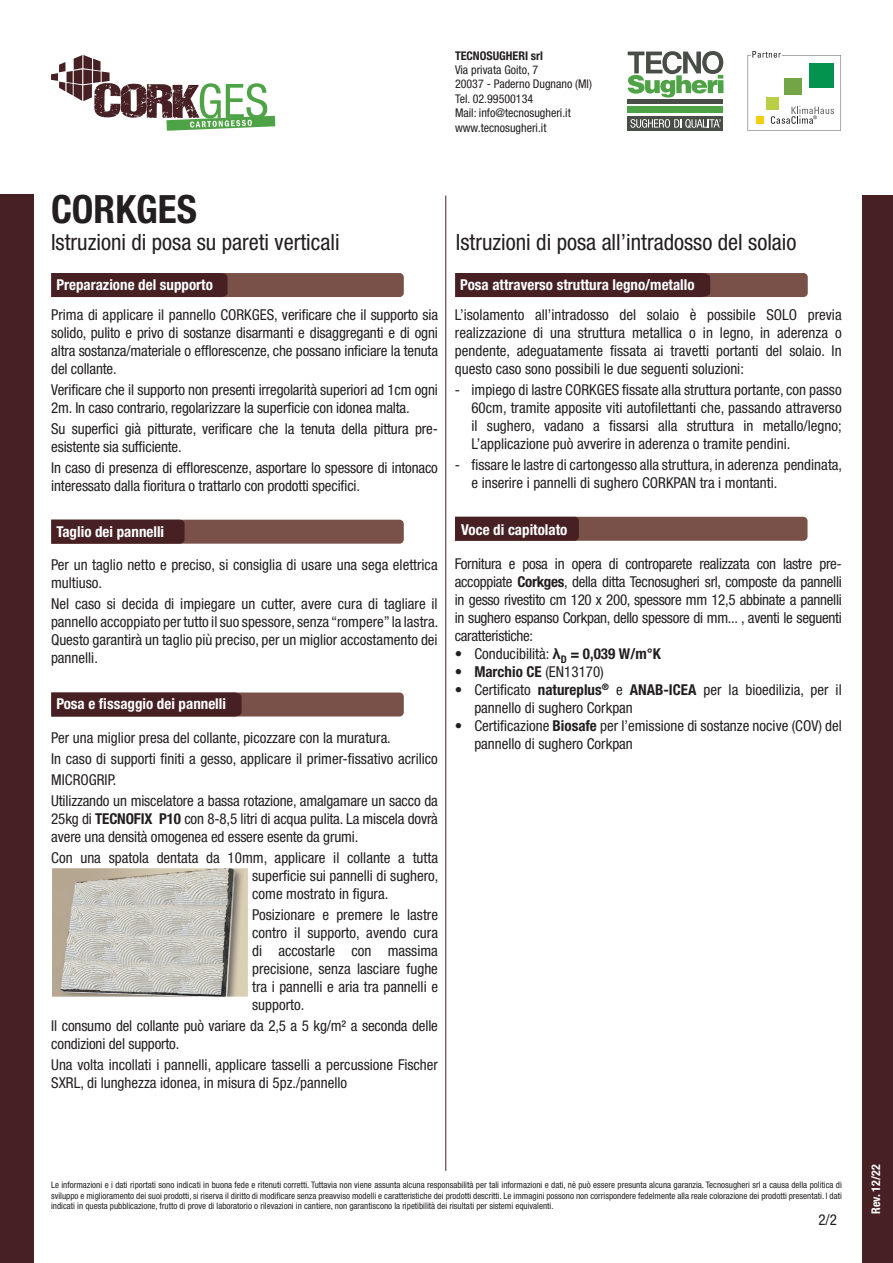
<style>
.page{position:relative;width:893px;height:1263px;background:#fff}
.page>*{position:absolute;margin:0;border:0;box-sizing:border-box;transform-origin:0 0}
.Sottotitolo{font:700 condensed 39px "Helvetica Neue LT Std";color:#231f20}
.Sottotitolo-2{font:condensed 22.5px "Helvetica Neue LT Std";color:#231f20}
.Paragrafo{font:condensed 15px/18px "Helvetica Neue LT Std";color:#231f20}
.Banda{font:700 condensed 15px "Helvetica Neue LT Std";color:#fff}
.t1{font:700 condensed 15px "Helvetica Neue LT Std";color:#231f20}
.t2{font:condensed 12px/14.4px "Helvetica Neue LT Std";color:#231f20}
.t3{font:700 condensed 12px "Helvetica Neue LT Std";color:#231f20}
.t4{font:700 condensed 12px "Helvetica Neue LT Std";color:#fff}
.t5{font:condensed 9px/10.8px "Helvetica Neue LT Std";color:#231f20;text-align:justify}
.s1{font-weight:700}
.s2{font-family:"Arial";font-weight:700;font-stretch:normal}
.s3{font-weight:400}
</style>
<div class="page">
<svg style="left:747px;top:51px;width:94px;height:80px"></svg>
<div style="left:628px;top:99px;width:95px;height:5px;background:#484e47"></div>
<div style="left:628px;top:107px;width:95px;height:6px;background:#4ea346"></div>
<div style="left:628px;top:116px;width:95px;height:15px;background:#484e47"></div>
<svg style="left:630px;top:119px;width:90px;height:9px"></svg>
<svg style="left:628px;top:51px;width:95px;height:47px"></svg>
<div style="left:862px;top:195px;width:31px;height:1068px;background:#462023"></div>
<div style="left:0;top:195px;width:33px;height:1068px;background:#462023"></div>
<hr style="left:445px;top:196px;width:1px;height:975px;background:#462023">
<svg style="left:51px;top:273px;width:353px;height:24px;background:#5f3936"></svg>
<svg style="left:51px;top:520px;width:353px;height:24px;background:#67403c"></svg>
<svg style="left:51px;top:692px;width:353px;height:24px;background:#603a38"></svg>
<img style="left:52px;top:868px;width:196px;height:129px">
<svg style="left:455px;top:273px;width:353px;height:24px;background:#542e2e"></svg>
<svg style="left:455px;top:517px;width:352px;height:24px;background:#68413c"></svg>
<svg style="left:51px;top:55px;width:224px;height:76px"></svg>
<p class="t3" style="left:455px;top:48px;width:90px">TECNOSUGHERI srl</p>
<p class="t2" style="left:455px;top:62px;width:138px">Via privata Goito, 7<br>20037 - Paderno Dugnano (MI)<br>Tel. 02.99500134<br>Mail: info@tecnosugheri.it www.tecnosugheri.it</p>
<p class="Sottotitolo" style="left:51px;top:186px;width:147px">CORKGES</p>
<p class="Sottotitolo-2" style="left:51px;top:229px;width:290px">Istruzioni di posa su pareti verticali</p>
<p class="Banda" style="left:56px;top:275px;width:158px">Preparazione del supporto</p>
<p class="Paragrafo" style="left:51px;top:306px;width:388px;text-align:justify">Prima di applicare il pannello CORKGES, verificare che il supporto sia solido, pulito e privo di sostanze disarmanti e disaggreganti e di ogni altra sostanza/materiale o efflorescenze, che possano inficiare la tenuta del collante.</p>
<p class="Paragrafo" style="left:51px;top:381px;width:388px">Verificare che il supporto non presenti irregolarità superiori ad 1cm ogni<br>2m. In caso contrario, regolarizzare la superficie con idonea malta.</p>
<p class="Paragrafo" style="left:51px;top:420px;width:388px">Su superfici già pitturate, verificare che la tenuta della pittura pre&shy;esistente sia sufficiente.</p>
<p class="Paragrafo" style="left:51px;top:459px;width:388px">In caso di presenza di efflorescenze, asportare lo spessore di intonaco interessato dalla fioritura o trattarlo con prodotti specifici.</p>
<p class="Banda" style="left:56px;top:522px;width:109px">Taglio dei pannelli</p>
<p class="Paragrafo" style="left:51px;top:555px;width:388px">Per un taglio netto e preciso, si consiglia di usare una sega elettrica multiuso.</p>
<p class="Paragrafo" style="left:51px;top:594px;width:389px;text-align:justify">Nel caso si decida di impiegare un cutter, avere cura di tagliare il pannello accoppiato per tutto il suo spessore, senza “rompere” la lastra.<br>Questo garantirà un taglio più preciso, per un miglior accostamento dei pannelli.</p>
<p class="Banda" style="left:56px;top:695px;width:171px">Posa e fissaggio dei pannelli</p>
<p class="Paragrafo" style="left:51px;top:728px;width:341px">Per una miglior presa del collante, picozzare con la muratura.</p>
<p class="Paragrafo" style="left:51px;top:748px;width:388px;line-height:21px">In caso di supporti finiti a gesso, applicare il primer-fissativo acrilico<br>MICROGRIP.</p>
<p class="Paragrafo" style="left:51px;top:791px;width:388px;text-align:justify">Utilizzando un miscelatore a bassa rotazione, amalgamare un sacco da 25kg di <span class="s1">TECNOFIX P10</span> con 8-8,5 litri di acqua pulita. La miscela dovrà avere una densità omogenea ed essere esente da grumi.</p>
<p class="Paragrafo" style="left:252px;top:848px;width:188px;text-align:justify;text-indent:-201px">Con una spatola dentata da 10mm, applicare il collante a tutta superficie sui pannelli di sughero, come mostrato in figura.</p>
<p class="Paragrafo" style="left:252px;top:905px;width:187px;text-align:justify">Posizionare e premere le lastre contro il supporto, avendo cura di accostarle con massima precisione, senza lasciare fughe tra i pannelli e aria tra pannelli e supporto.</p>
<p class="Paragrafo" style="left:51px;top:1016px;width:388px">Il consumo del collante può variare da 2,5 a 5 kg/m² a seconda delle condizioni del supporto.</p>
<p class="Paragrafo" style="left:51px;top:1055px;width:388px">Una volta incollati i pannelli, applicare tasselli a percussione Fischer<br>SXRL, di lunghezza idonea, in misura di 5pz./pannello</p>
<p class="Sottotitolo-2" style="left:456px;top:229px;width:342px">Istruzioni di posa all’intradosso del solaio</p>
<p class="Banda" style="left:460px;top:275px;width:236px">Posa attraverso struttura legno/metallo</p>
<p class="Paragrafo" style="left:455px;top:306px;width:388px;text-align:justify">L’isolamento all’intradosso del solaio è possibile SOLO previa realizzazione di una struttura metallica o in legno, in aderenza o pendente, adeguatamente fissata ai travetti portanti del solaio. In questo caso sono possibili le due seguenti soluzioni:</p>
<p class="Paragrafo" style="left:471px;top:381px;width:372px;text-align:justify;text-indent:-16px">- impiego di lastre CORKGES fissate alla struttura portante, con passo 60cm, tramite apposite viti autofilettanti che, passando attraverso il sughero, vadano a fissarsi alla struttura in metallo/legno; L’applicazione può avverire in aderenza o tramite pendini.</p>
<p class="Paragrafo" style="left:471px;top:456px;width:372px;text-indent:-16px">- fissare le lastre di cartongesso alla struttura, in aderenza pendinata, e inserire i pannelli di sughero CORKPAN tra i montanti.</p>
<p class="Banda" style="left:461px;top:520px;width:108px">Voce di capitolato</p>
<p class="Paragrafo" style="left:455px;top:554px;width:388px;text-align:justify">Fornitura e posa in opera di controparete realizzata con lastre pre&shy;accoppiate <span class="s1">Corkges</span>, della ditta Tecnosugheri srl, composte da pannelli in gesso rivestito cm 120 x 200, spessore mm 12,5 abbinate a pannelli in sughero espanso Corkpan, dello spessore di mm... , aventi le seguenti caratteristiche:</p>
<p class="Paragrafo" style="left:455px;top:644px;width:207px">• Conducibilità: <span class="s2">λ</span><sub>D</sub> <span class="s1">= 0,039 W/m°K</span></p>
<p class="t1" style="left:455px;top:662px;width:151px">• Marchio CE <span class="s3">(EN13170)</span></p>
<p class="Paragrafo" style="left:474px;top:680px;width:369px;text-indent:-20px">• Certificato <span class="s1">natureplus</span><sup>®</sup> e <span class="s1">ANAB-ICEA</span> per la bioedilizia, per il pannello di sughero Corkpan</p>
<p class="Paragrafo" style="left:474px;top:716px;width:369px;text-indent:-20px">• Certificazione <span class="s1">Biosafe</span> per l’emissione di sostanze nocive (COV) del pannello di sughero Corkpan</p>
<p class="t5" style="left:51px;top:1179px;width:792px">Le informazioni e i dati riportati sono indicati in buona fede e ritenuti corretti. Tuttavia non viene assunta alcuna responsabilità per tali informazioni e dati, nè può essere presunta alcuna garanzia. Tecnosugheri srl a causa della politica di sviluppo e miglioramento dei suoi prodotti, si riserva il diritto di modificare senza preavviso modelli e caratteristiche dei prodotti descritti. Le immagini possono non corrispondere fedelmente alla reale colorazione dei prodotti presentati. I dati indicati in questa pubblicazione, frutto di prove di laboratorio o rilevazioni in cantiere, non garantiscono la ripetibilità dei risultati per sistemi equivalenti.</p>
<p class="Paragrafo" style="left:818px;top:1210px;width:20px">2/2</p>
<p class="t4" style="left:869px;top:1214px;width:51px;rotate:-90deg">Rev. 12/22</p>
</div>
